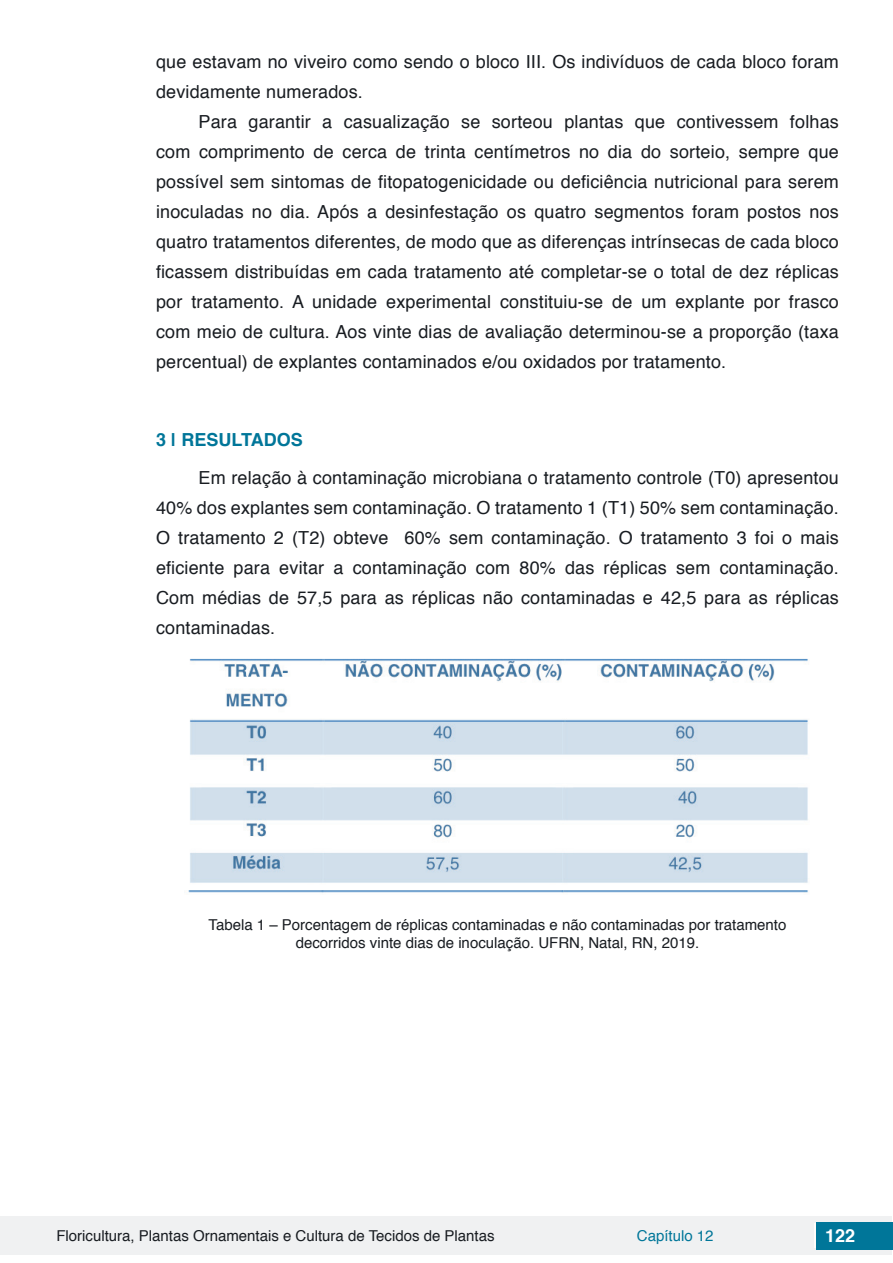
<style>
.page{position:relative;width:893px;height:1263px;background:#fff}
.page>*{position:absolute;margin:0;border:0;box-sizing:border-box;transform-origin:0 0}
.t1{font:18px/30px "Helvetica";letter-spacing:.01em;color:#181c21;text-align:justify}
.t2{font:700 18px "Helvetica";color:#007699}
.t3{font:700 18px "Helvetica";color:#fff}
.t4{font:15px/18px "Helvetica";color:#181c21;text-align:center}
.t5{font:15px "Helvetica";color:#007699}
</style>
<div class="page">
<div style="left:1px;top:1216px;width:891px;height:38px;background:#f0f1f2"></div>
<div style="left:816px;top:1222px;width:77px;height:27px;background:#007699"></div>
<svg style="left:815px;top:1224px;width:1px;height:24px"></svg>
<img style="left:188px;top:658px;width:620px;height:235px">
<p class="t1" style="left:156px;top:47px;width:684px">que estavam no viveiro como sendo o bloco III. Os indivíduos de cada bloco foram devidamente numerados.</p>
<p class="t1" style="left:156px;top:107px;width:684px;text-indent:43px">Para garantir a casualização se sorteou plantas que contivessem folhas com comprimento de cerca de trinta centímetros no dia do sorteio, sempre que possível sem sintomas de fitopatogenicidade ou deficiência nutricional para serem inoculadas no dia. Após a desinfestação os quatro segmentos foram postos nos quatro tratamentos diferentes, de modo que as diferenças intrínsecas de cada bloco ficassem distribuídas em cada tratamento até completar-se o total de dez réplicas por tratamento. A unidade experimental constituiu-se de um explante por frasco com meio de cultura. Aos vinte dias de avaliação determinou-se a proporção (taxa percentual) de explantes contaminados e/ou oxidados por tratamento.</p>
<p class="t2" style="left:156px;top:425px;width:148px">3 | RESULTADOS</p>
<p class="t1" style="left:156px;top:463px;width:684px;text-indent:43px">Em relação à contaminação microbiana o tratamento controle (T0) apresentou 40% dos explantes sem contaminação. O tratamento 1 (T1) 50% sem contaminação.<br>O tratamento 2 (T2) obteve 60% sem contaminação. O tratamento 3 foi o mais eficiente para evitar a contaminação com 80% das réplicas sem contaminação.<br>Com médias de 57,5 para as réplicas não contaminadas e 42,5 para as réplicas contaminadas.</p>
<p class="t4" style="left:209px;top:916px;width:579px">Tabela 1 – Porcentagem de réplicas contaminadas e não contaminadas por tratamento decorridos vinte dias de inoculação. UFRN, Natal, RN, 2019.</p>
<p class="t4" style="left:56px;top:1227px;width:440px">Floricultura, Plantas Ornamentais e Cultura de Tecidos de Plantas</p>
<p class="t5" style="left:637px;top:1224px;width:78px">Capítulo 12</p>
<p class="t3" style="left:825px;top:1221px;width:32px">122</p>
</div>
